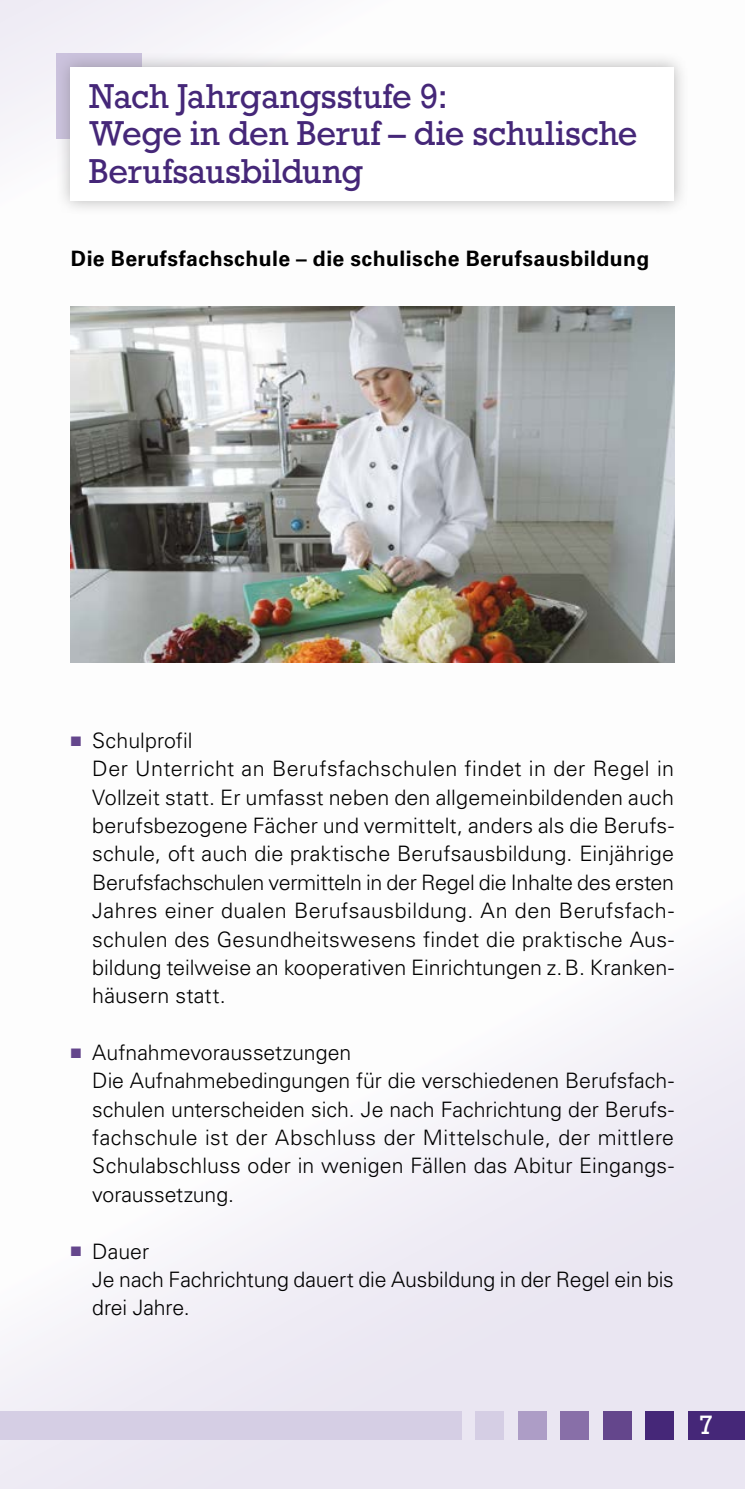
<style>
.page{position:relative;width:745px;height:1489px;background:#fff}
.page>*{position:absolute;margin:0;border:0;box-sizing:border-box;transform-origin:0 0}
.t1{font:32.5px/37.5px "Rockwell";letter-spacing:-.005em;color:#452778}
.t2{font:25px "Rockwell";color:#fff}
.t3{font:300 21.25px/28.2px "Univers LT Pro 45";letter-spacing:.005em;color:#000}
.t4{font:700 21.25px "Univers LT Pro 65";letter-spacing:.02em;color:#000}
.s1{color:#64468c}
</style>
<div class="page">
<div style="left:0;top:748px;width:744px;height:740px;background:linear-gradient(to bottom,#fff,#eae6f2)"></div>
<div style="left:687px;top:1410px;width:57px;height:29px;background:#452778"></div>
<div style="left:475px;top:1410px;width:28px;height:29px;background:#d5cee4"></div>
<div style="left:517px;top:1410px;width:29px;height:29px;background:#ad9dc6"></div>
<div style="left:560px;top:1410px;width:28px;height:29px;background:#886fa8"></div>
<div style="left:602px;top:1410px;width:29px;height:29px;background:#64468c"></div>
<div style="left:645px;top:1410px;width:28px;height:29px;background:#452778"></div>
<div style="left:0;top:1410px;width:461px;height:29px;background:#d5cee4"></div>
<img style="left:71px;top:306px;width:602px;height:357px">
<div style="left:56px;top:52px;width:633px;height:164px;background:#706f6f;opacity:.5"></div>
<div style="left:71px;top:67px;width:602px;height:133px;background:#fff"></div>
<h1 class="t1" style="left:89px;top:78px;width:550px">Nach Jahrgangsstufe 9:<br>Wege in den Beruf – die schulische<br>Berufsausbildung</h1>
<p class="t4" style="left:71px;top:243px;width:579px">Die Berufsfachschule – die schulische Berufsausbildung</p>
<p class="t3" style="left:92px;top:725px;width:583px;text-indent:-21px"><span class="s1">■</span> Schulprofil<br>Der Unterricht an Berufsfachschulen findet in der Regel in Vollzeit statt. Er umfasst neben den allgemeinbildenden auch berufsbezogene Fächer und vermittelt, anders als die Berufs&shy;schule, oft auch die praktische Berufsausbildung. Einjährige Berufsfachschulen vermitteln in der Regel die Inhalte des ersten Jahres einer dualen Berufsausbildung. An den Berufsfach&shy;schulen des Gesundheitswesens findet die praktische Aus&shy;bildung teilweise an kooperativen Einrichtungen z.B. Kranken&shy;häusern statt.</p>
<p class="t3" style="left:92px;top:1037px;width:583px;text-indent:-21px"><span class="s1">■</span> Aufnahmevoraussetzungen<br>Die Aufnahmebedingungen für die verschiedenen Berufsfach&shy;schulen unterscheiden sich. Je nach Fachrichtung der Berufs&shy;fachschule ist der Abschluss der Mittelschule, der mittlere Schulabschluss oder in wenigen Fällen das Abitur Eingangs&shy;voraussetzung.</p>
<p class="t3" style="left:92px;top:1236px;width:583px;text-indent:-21px"><span class="s1">■</span> Dauer<br>Je nach Fachrichtung dauert die Ausbildung in der Regel ein bis drei Jahre.</p>
<p class="t2" style="left:698px;top:1409px;width:16px">7</p>
</div>
